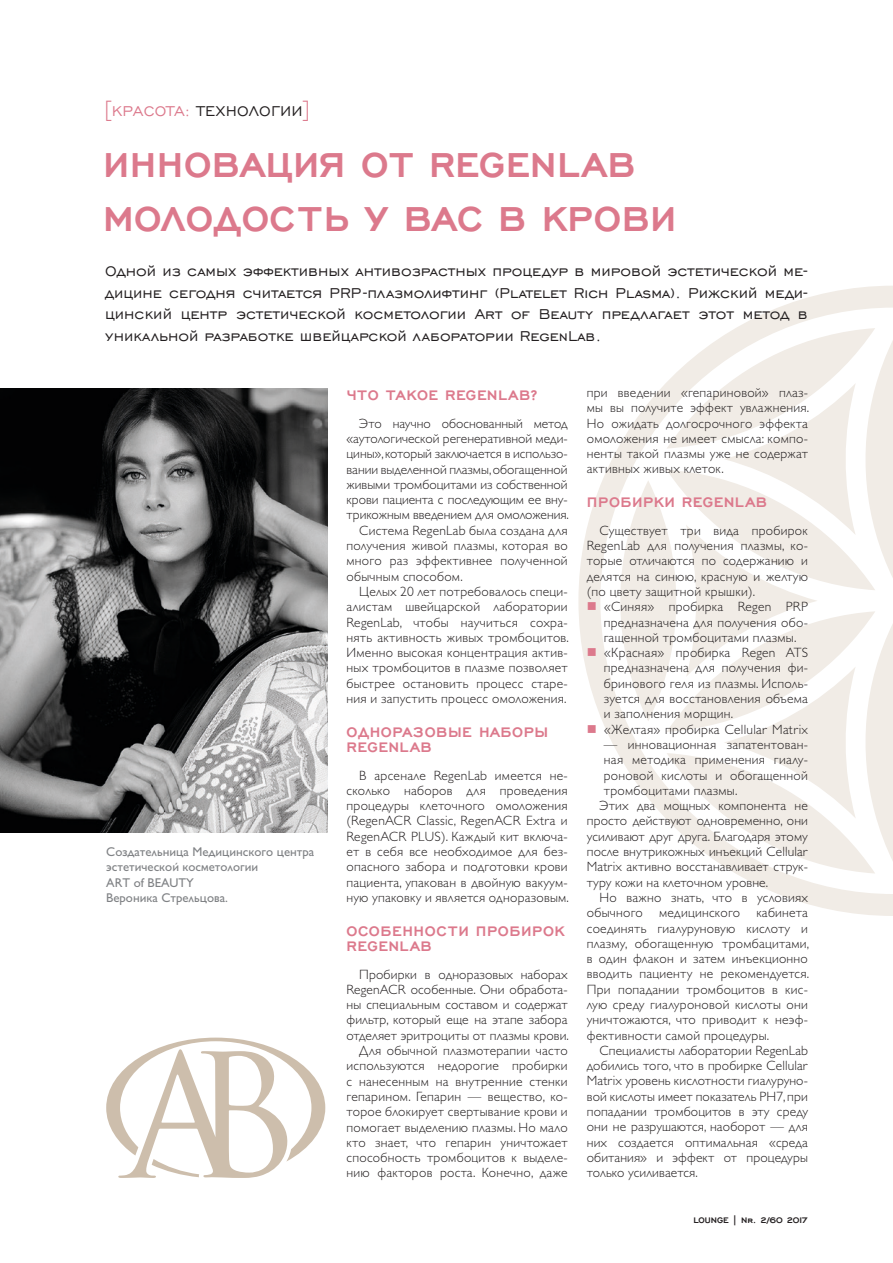
<style>
.page{position:relative;width:893px;height:1263px;background:#fff}
.page>*{position:absolute;margin:0;border:0;box-sizing:border-box;transform-origin:0 0}
.t1{font:700 45px/54px "Engravers Gothic";letter-spacing:.01em;color:#dc798c}
.t2{font:18px/21.6px "Engravers Gothic BT";color:#231f20;text-align:justify}
.t3{font:700 18px/15.3px "Engravers Gothic";letter-spacing:.03em;color:#dc798c}
.t4{font:300 13.5px/15.3px "Gill Sans MT Pro Cyr";letter-spacing:.02em;color:#231f20;text-align:justify}
.t5{font:300 13.5px "Gill Sans MT Pro Cyr";color:#231f20}
.t6{font:12.75px/15.3px "Gill Sans C";color:#808285}
.t7{font:700 10.5px "Engravers Gothic";color:#231f20}
.s1{font-family:"Gill Sans MT Pro Cyr";font-weight:300;font-size:22.5px;color:#dc798c}
.s2{color:#dc798c}
</style>
<div class="page">
<svg style="left:578px;top:286px;width:315px;height:630px"></svg>
<svg style="left:620px;top:328px;width:273px;height:545px"></svg>
<img style="left:0;top:389px;width:327px;height:444px">
<svg style="left:106px;top:1037px;width:219px;height:141px"></svg>
<h2 class="t2" style="left:105px;top:100px;width:206px"><span class="s1">[</span><span class="s2">КРАСОТА:</span> ТЕХНОЛОГИИ<span class="s1">]</span></h2>
<h1 class="t1" style="left:103px;top:137px;width:575px">Инновация от RegenLab<br>МОЛОДОСТЬ У ВАС В КРОВ И</h1>
<p class="t2" style="left:105px;top:260px;width:704px">Одной из самых эффективных антивозрастных процедур в мировой эстетической ме&shy;дицине сегодня считается PRP-плазмолифтинг (Platelet Rich Plasma). Рижский меди&shy;цинский центр эстетической косметологии Art of Beauty предлагает этот метод в уникальной разработке швейцарской лаборатории RegenLab.</p>
<p class="t6" style="left:106px;top:844px;width:209px">Создательница Медицинского центра эстетической косметологии<br>ART of BEAUTY<br>Вероника Стрельцова.</p>
<h2 class="t3" style="left:347px;top:387px;width:192px">Что такое RegenLab?</h2>
<p class="t5" style="left:359px;top:415px;width:210px">Это научно обоснованный метод</p>
<p class="t5" style="left:347px;top:430px;width:223px">«аутологической регенеративной меди-</p>
<p class="t5" style="left:347px;top:446px;width:223px">цины», который заключается в использо-</p>
<p class="t5" style="left:347px;top:461px;width:223px">вании выделенной плазмы, обогащенной</p>
<p class="t5" style="left:347px;top:476px;width:223px">живыми тромбоцитами из собственной</p>
<p class="t5" style="left:347px;top:491px;width:223px">крови пациента с последующим ее вну-</p>
<p class="t5" style="left:347px;top:507px;width:224px">трикожным введением для омоложения.</p>
<p class="t4" style="left:359px;top:522px;width:210px">Система RegenLab была создана для</p>
<p class="t4" style="left:347px;top:538px;width:223px">получения живой плазмы, которая во</p>
<p class="t4" style="left:347px;top:553px;width:223px">много раз эффективнее полученной</p>
<p class="t4" style="left:347px;top:568px;width:118px">обычным способом.</p>
<p class="t4" style="left:359px;top:583px;width:210px">Целых 20 лет потребовалось специ-</p>
<p class="t4" style="left:347px;top:599px;width:223px">алистам швейцарской лаборатории</p>
<p class="t4" style="left:347px;top:614px;width:223px">RegenLab, чтобы научиться сохра-</p>
<p class="t4" style="left:347px;top:629px;width:224px">нять активность живых тромбоцитов.</p>
<p class="t4" style="left:347px;top:645px;width:223px">Именно высокая концентрация актив-</p>
<p class="t4" style="left:347px;top:660px;width:223px">ных тромбоцитов в плазме позволяет</p>
<p class="t4" style="left:347px;top:675px;width:223px">быстрее остановить процесс старе-</p>
<p class="t4" style="left:347px;top:691px;width:222px">ния и запустить процесс омоложения.</p>
<h2 class="t3" style="left:347px;top:724px;width:203px">Одноразовые наборы<br>RegenLab</h2>
<p class="t4" style="left:347px;top:767px;width:224px;text-indent:13px">В арсенале RegenLab имеется не&shy;сколько наборов для проведения процедуры клеточного омоложения (RegenACR Classic, RegenACR Extra и RegenACR PLUS). Каждый кит включа&shy;ет в себя все необходимое для без&shy;опасного забора и подготовки крови пациента, упакован в двойную вакуум&shy;ную упаковку и является одноразовым.</p>
<h2 class="t3" style="left:347px;top:923px;width:219px">Особенности пробирок<br>RegenLab</h2>
<p class="t4" style="left:347px;top:966px;width:224px;text-align:right">Пробирки в одноразовых наборах RegenACR особенные. Они обработа&shy;ны специальным составом и содержат фильтр, который еще на этапе забора отделяет эритроциты от плазмы крови.<br>Для обычной плазмотерапии часто используются недорогие пробирки с нанесенным на внутренние стенки гепарином. Гепарин — вещество, ко&shy;торое блокирует свертывание крови и помогает выделению плазмы. Но мало кто знает, что гепарин уничтожает способность тромбоцитов к выделе&shy;нию факторов роста. Конечно, даже</p>
<p class="t4" style="left:587px;top:385px;width:224px">при введении «гепариновой» плаз&shy;мы вы получите эффект увлажнения.<br>Но ожидать долгосрочного эффекта омоложения не имеет смысла: компо&shy;ненты такой плазмы уже не содержат активных живых клеток.</p>
<h2 class="t3" style="left:587px;top:494px;width:57px">Пробирки</h2>
<h2 class="t3" style="left:682px;top:494px;width:86px">RegenLab</h2>
<p class="t4" style="left:587px;top:522px;width:223px;text-indent:13px">Существует три вида пробирок RegenLab для получения плазмы, ко&shy;торые отличаются по содержанию и делятся на синюю, красную и желтую (по цвету защитной крышки).</p>
<p class="t4" style="left:604px;top:599px;width:206px;text-indent:-17px"><span class="s2">■</span> «Синяя» пробирка Regen PRP предназначена для получения обо&shy;гащенной тромбоцитами плазмы.</p>
<p class="t4" style="left:604px;top:645px;width:206px;text-indent:-17px"><span class="s2">■</span> «Красная» пробирка Regen ATS предназначена для получения фи&shy;бринового геля из плазмы. Исполь&shy;зуется для восстановления объема и заполнения морщин.</p>
<p class="t4" style="left:587px;top:721px;width:223px"><span class="s2">■</span> «Желтая» пробирка Cellular Matrix</p>
<p class="t4" style="left:604px;top:736px;width:206px">— инновационная запатентован-</p>
<p class="t4" style="left:604px;top:752px;width:206px">ная методика применения гиалу-</p>
<p class="t4" style="left:604px;top:767px;width:206px">роновой кислоты и обогащенной</p>
<p class="t4" style="left:604px;top:782px;width:135px">тромбоцитами плазмы.</p>
<p class="t4" style="left:600px;top:798px;width:210px">Этих два мощных компонента не</p>
<p class="t4" style="left:587px;top:813px;width:223px">просто действуют одновременно, они</p>
<p class="t4" style="left:587px;top:828px;width:223px">усиливают друг друга. Благодаря этому</p>
<p class="t4" style="left:587px;top:843px;width:223px">после внутрикожных инъекций Cellular</p>
<p class="t4" style="left:587px;top:859px;width:223px">Matrix активно восстанавливает струк-</p>
<p class="t4" style="left:587px;top:874px;width:183px">туру кожи на клеточном уровне.</p>
<p class="t4" style="left:600px;top:889px;width:210px">Но важно знать, что в условиях</p>
<p class="t4" style="left:587px;top:905px;width:223px">обычного медицинского кабинета</p>
<p class="t4" style="left:587px;top:920px;width:223px">соединять гиалуруновую кислоту и</p>
<p class="t4" style="left:587px;top:935px;width:224px">плазму, обогащенную тромбацитами,</p>
<p class="t4" style="left:587px;top:951px;width:223px">в один флакон и затем инъекционно</p>
<p class="t4" style="left:587px;top:966px;width:224px">вводить пациенту не рекомендуется.</p>
<p class="t4" style="left:587px;top:981px;width:223px">При попадании тромбоцитов в кис-</p>
<p class="t4" style="left:587px;top:996px;width:223px">лую среду гиалуроновой кислоты они</p>
<p class="t4" style="left:587px;top:1012px;width:223px">уничтожаются, что приводит к неэф-</p>
<p class="t4" style="left:587px;top:1027px;width:184px">фективности самой процедуры.</p>
<p class="t4" style="left:600px;top:1042px;width:210px">Специалисты лаборатории RegenLab</p>
<p class="t4" style="left:587px;top:1058px;width:223px">добились того, что в пробирке Cellular</p>
<p class="t4" style="left:587px;top:1073px;width:223px">Matrix уровень кислотности гиалуруно-</p>
<p class="t4" style="left:587px;top:1088px;width:223px">вой кислоты имеет показатель PH7, при</p>
<p class="t4" style="left:587px;top:1104px;width:223px">попадании тромбоцитов в эту среду</p>
<p class="t4" style="left:587px;top:1119px;width:223px">они не разрушаются, наоборот — для</p>
<p class="t4" style="left:587px;top:1134px;width:223px">них создается оптимальная «среда</p>
<p class="t4" style="left:587px;top:1149px;width:223px">обитания» и эффект от процедуры</p>
<p class="t4" style="left:587px;top:1165px;width:113px">только усиливается.</p>
<p class="t7" style="left:693px;top:1214px;width:116px">LOUNGE | Nr. 2/60 2017</p>
</div>
